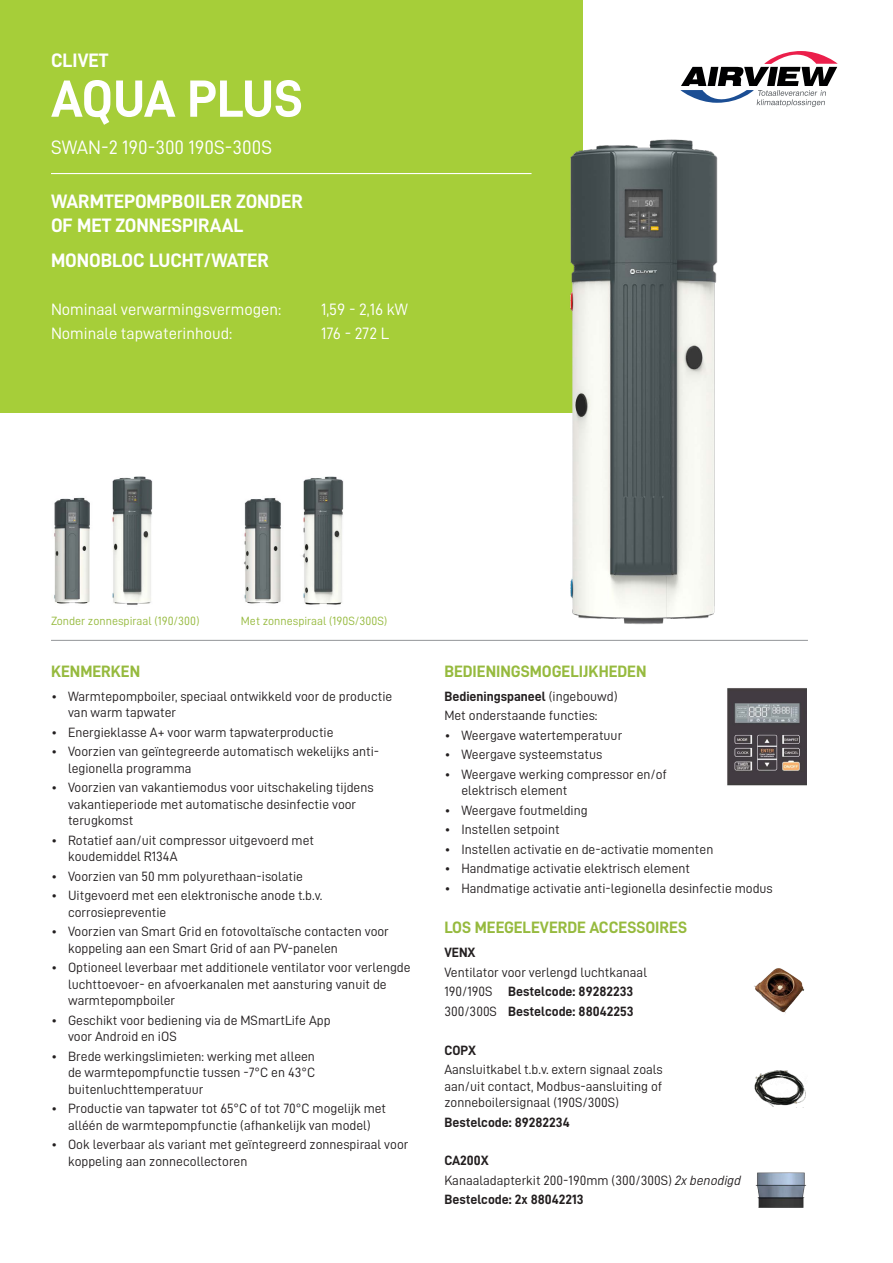
<style>
.page{position:relative;width:893px;height:1263px;background:#fff}
.page>*{position:absolute;margin:0;border:0;box-sizing:border-box;transform-origin:0 0}
.t1{font:52.5px "D DIN Bold";letter-spacing:-.015em;color:#fff}
.t2{font:19.5px/24px "D DIN Bold";color:#fff}
.t3{font:19.5px "D DIN";color:#fff}
.t4{font:16.5px "D DIN";color:#fff}
.t5{font:16.5px "D DIN Bold";color:#96ba3e}
.t6{font:13.5px/16.5px "D DIN";color:#231f20}
.t7{font:13.5px "D DIN Bold";color:#231f20}
.t8{font:12px "D DIN";color:#96ba3e}
.s1{font-family:"D DIN"}
.s2{font-family:"D DIN Italic"}
</style>
<div class="page">
<div style="left:0;top:0;width:583px;height:412px;background:#a6ce39"></div>
<hr style="left:51px;top:640px;width:757px;height:1px;background:#939598">
<hr style="left:51px;top:173px;width:480px;height:1px;background:#fff">
<svg style="left:680px;top:51px;width:158px;height:56px"></svg>
<img style="left:550px;top:139px;width:168px;height:485px">
<img style="left:727px;top:688px;width:79px;height:98px">
<img style="left:755px;top:1172px;width:52px;height:36px">
<img style="left:754px;top:1070px;width:52px;height:37px">
<img style="left:754px;top:968px;width:51px;height:45px">
<img style="left:244px;top:498px;width:37px;height:106px">
<img style="left:54px;top:497px;width:36px;height:107px">
<img style="left:302px;top:476px;width:42px;height:129px">
<img style="left:112px;top:476px;width:41px;height:129px">
<p class="t2" style="left:51px;top:48px;width:59px">CLIVET</p>
<p class="t1" style="left:51px;top:70px;width:253px">AQUA PLUS</p>
<p class="t3" style="left:51px;top:137px;width:222px">SWAN-2 190-300 190S-300S</p>
<p class="t2" style="left:51px;top:189px;width:254px">WARMTEPOMPBOILER ZONDER<br>OF MET ZONNESPIRAAL</p>
<p class="t2" style="left:51px;top:248px;width:220px">MONOBLOC LUCHT/WATER</p>
<p class="t4" style="left:51px;top:300px;width:232px">Nominaal verwarmingsvermogen:</p>
<p class="t4" style="left:321px;top:300px;width:89px">1,59 - 2,16 kW</p>
<p class="t4" style="left:51px;top:324px;width:183px">Nominale tapwaterinhoud:</p>
<p class="t4" style="left:321px;top:324px;width:70px">176 - 272 L</p>
<p class="t8" style="left:51px;top:614px;width:150px">Zonder zonnespiraal (190/300)</p>
<p class="t8" style="left:241px;top:614px;width:148px">Met zonnespiraal (190S/300S)</p>
<p class="t5" style="left:51px;top:662px;width:91px">KENMERKEN</p>
<p class="t6" style="left:68px;top:688px;width:326px;text-indent:-17px">• Warmtepompboiler, speciaal ontwikkeld voor de productie van warm tapwater</p>
<p class="t6" style="left:51px;top:724px;width:284px">• Energieklasse A+ voor warm tapwaterproductie</p>
<p class="t6" style="left:68px;top:743px;width:313px;text-indent:-17px">• Voorzien van geïntegreerde automatisch wekelijks anti&shy;legionella programma</p>
<p class="t6" style="left:68px;top:779px;width:307px;text-indent:-17px">• Voorzien van vakantiemodus voor uitschakeling tijdens vakantieperiode met automatische desinfectie voor terugkomst</p>
<p class="t6" style="left:68px;top:832px;width:248px;text-indent:-17px">• Rotatief aan/uit compressor uitgevoerd met koudemiddel R134A</p>
<p class="t6" style="left:51px;top:868px;width:254px">• Voorzien van 50 mm polyurethaan-isolatie</p>
<p class="t6" style="left:68px;top:887px;width:256px;text-indent:-17px">• Uitgevoerd met een elektronische anode t.b.v. corrosiepreventie</p>
<p class="t6" style="left:68px;top:923px;width:322px;text-indent:-17px">• Voorzien van Smart Grid en fotovoltaïsche contacten voor koppeling aan een Smart Grid of aan PV-panelen</p>
<p class="t6" style="left:68px;top:959px;width:344px;text-indent:-17px">• Optioneel leverbaar met additionele ventilator voor verlengde luchttoevoer- en afvoerkanalen met aansturing vanuit de warmtepompboiler</p>
<p class="t6" style="left:68px;top:1011px;width:264px;text-indent:-17px">• Geschikt voor bediening via de MSmartLife App voor Android en iOS</p>
<p class="t6" style="left:68px;top:1047px;width:249px;text-align:justify;text-indent:-17px">• Brede werkingslimieten: werking met alleen de warmtepompfunctie tussen -7°C en 43°C buitenluchttemperatuur</p>
<p class="t6" style="left:51px;top:1100px;width:337px;text-align:center">• Productie van tapwater tot 65°C of tot 70°C mogelijk met alléén de warmtepompfunctie (afhankelijk van model)</p>
<p class="t6" style="left:68px;top:1136px;width:342px;text-indent:-17px">• Ook leverbaar als variant met geïntegreerd zonnespiraal voor koppeling aan zonnecollectoren</p>
<p class="t5" style="left:444px;top:662px;width:204px">BEDIENINGSMOGELIJKHEDEN</p>
<p class="t7" style="left:444px;top:689px;width:175px">Bedieningspaneel <span class="s1">(ingebouwd)</span></p>
<p class="t6" style="left:444px;top:707px;width:155px">Met onderstaande functies:</p>
<p class="t6" style="left:444px;top:727px;width:179px">• Weergave watertemperatuur</p>
<p class="t6" style="left:444px;top:746px;width:160px">• Weergave systeemstatus</p>
<p class="t6" style="left:461px;top:766px;width:207px;text-indent:-17px">• Weergave werking compressor en/of elektrisch element</p>
<p class="t6" style="left:444px;top:802px;width:145px">• Weergave foutmelding</p>
<p class="t6" style="left:444px;top:821px;width:117px">• Instellen setpoint</p>
<p class="t6" style="left:444px;top:841px;width:270px">• Instellen activatie en de-activatie momenten</p>
<p class="t6" style="left:444px;top:860px;width:247px">• Handmatige activatie elektrisch element</p>
<p class="t6" style="left:444px;top:879px;width:330px">• Handmatige activatie anti-legionella desinfectie modus</p>
<p class="t5" style="left:444px;top:918px;width:244px">LOS MEEGELEVERDE ACCESSOIRES</p>
<p class="t7" style="left:444px;top:945px;width:33px">VENX</p>
<p class="t6" style="left:444px;top:963px;width:204px">Ventilator voor verlengd luchtkanaal</p>
<p class="t7" style="left:444px;top:984px;width:190px"><span class="s1">190/190S</span> Bestelcode: 89282233</p>
<p class="t7" style="left:444px;top:1003px;width:191px"><span class="s1">300/300S</span> Bestelcode: 88042253</p>
<p class="t7" style="left:444px;top:1042px;width:33px">COPX</p>
<p class="t6" style="left:444px;top:1061px;width:220px;text-align:justify">Aansluitkabel t.b.v. extern signaal zoals aan/uit contact, Modbus-aansluiting of zonneboilersignaal (190S/300S)</p>
<p class="t7" style="left:444px;top:1114px;width:127px">Bestelcode: 89282234</p>
<p class="t7" style="left:444px;top:1153px;width:46px">CA200X</p>
<p class="t6" style="left:444px;top:1172px;width:298px">Kanaaladapterkit 200-190mm (300/300S) <span class="s2">2x benodigd</span></p>
<p class="t7" style="left:444px;top:1192px;width:141px">Bestelcode: 2x 88042213</p>
</div>
